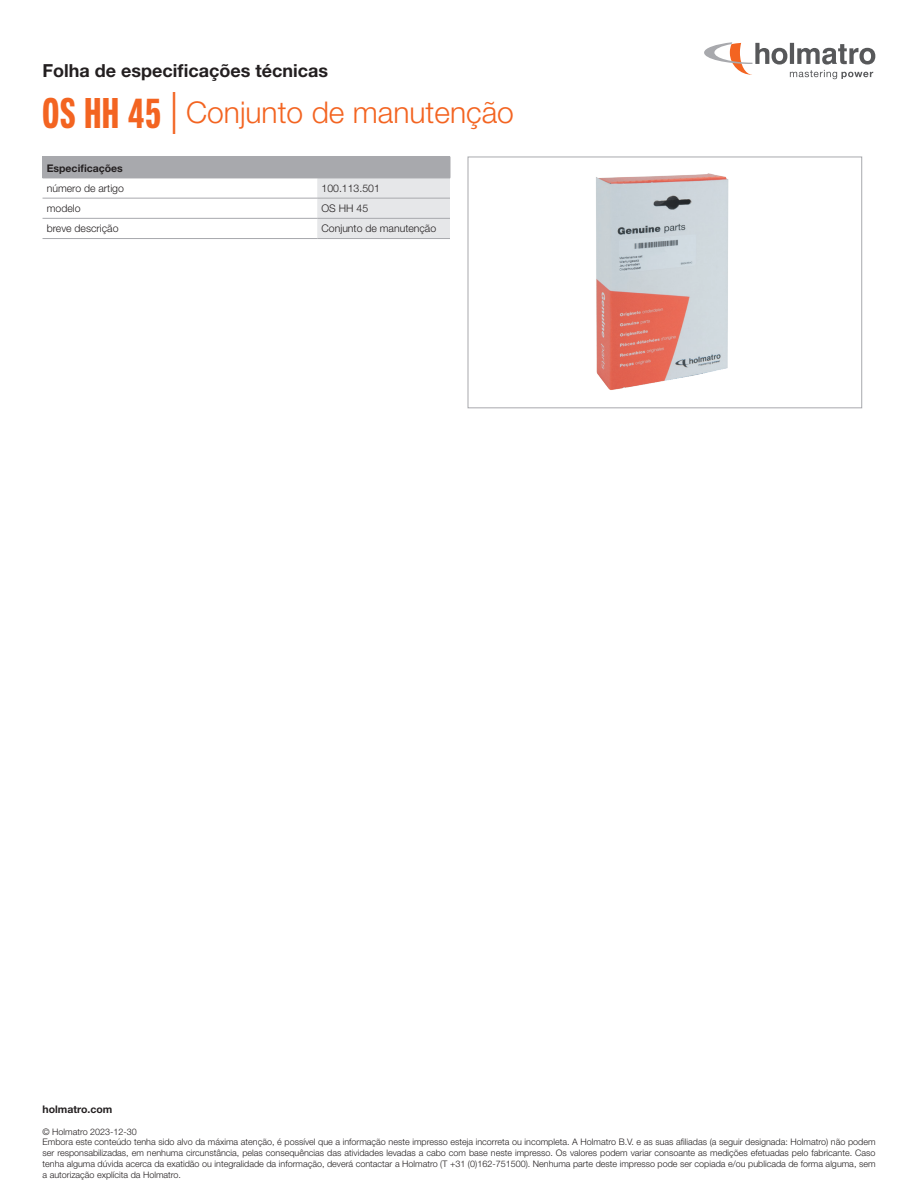
<style>
.page{position:relative;width:918px;height:1188px;background:#fff}
.page>*{position:absolute;margin:0;border:0;box-sizing:border-box;transform-origin:0 0}
.t1{font:300 30px "Helvetica Neue LT Std";color:#f36421}
.t2{font:700 18px "Helvetica Neue LT Std";color:#231f20}
.t3{font:300 10.5px "Helvetica Neue LT Std";color:#231f20}
.t4{font:700 10.5px "Helvetica Neue LT Std";color:#231f20}
.t5{font:300 9px/10.8px "Helvetica Neue LT Std";color:#231f20}
.s1{font-family:"Neue Helvetica Pro 79 Cm";font-weight:700;font-size:42px}
.s2{font-size:42px}
</style>
<div class="page">
<svg style="left:704px;top:42px;width:171px;height:37px"></svg>
<div style="left:43px;top:157px;width:407px;height:21px;background:#a8a9ad"></div>
<svg style="left:317px;top:157px;width:134px;height:81px"></svg>
<hr style="left:43px;top:178px;width:274px;height:1px;background:#a8a9ad">
<hr style="left:317px;top:178px;width:133px;height:1px;background:#a8a9ad">
<hr style="left:43px;top:198px;width:274px;height:1px;background:#a8a9ad">
<hr style="left:317px;top:198px;width:133px;height:1px;background:#a8a9ad">
<hr style="left:43px;top:238px;width:274px;height:1px;background:#a8a9ad">
<hr style="left:43px;top:218px;width:274px;height:1px;background:#a8a9ad">
<hr style="left:317px;top:238px;width:133px;height:1px;background:#a8a9ad">
<hr style="left:317px;top:218px;width:133px;height:1px;background:#a8a9ad">
<img style="left:596px;top:173px;width:133px;height:217px">
<div style="left:468px;top:157px;width:394px;height:251px;border:1px solid #a8a9ad"></div>
<h2 class="t2" style="left:43px;top:59px;width:287px">Folha de especificações técnicas</h2>
<h1 class="t1" style="left:43px;top:94px;width:473px"><span class="s1">OS HH 45</span> <span class="s2">|</span> Conjunto de manutenção</h1>
<p class="t4" style="left:47px;top:161px;width:78px">Especificações</p>
<p class="t3" style="left:47px;top:182px;width:79px">número de artigo</p>
<p class="t3" style="left:322px;top:182px;width:60px">100.113.501</p>
<p class="t3" style="left:47px;top:202px;width:35px">modelo</p>
<p class="t3" style="left:322px;top:202px;width:48px">OS HH 45</p>
<p class="t3" style="left:47px;top:222px;width:73px">breve descrição</p>
<p class="t3" style="left:322px;top:222px;width:116px">Conjunto de manutenção</p>
<p class="t4" style="left:43px;top:1103px;width:71px">holmatro.com</p>
<p class="t5" style="left:43px;top:1126px;width:835px">© Holmatro 2023-12-30<br>Embora este conteúdo tenha sido alvo da máxima atenção, é possível que a informação neste impresso esteja incorreta ou incompleta. A Holmatro B.V. e as suas afiliadas (a seguir designada: Holmatro) não podem ser responsabilizadas, em nenhuma circunstância, pelas consequências das atividades levadas a cabo com base neste impresso. Os valores podem variar consoante as medições efetuadas pelo fabricante. Caso tenha alguma dúvida acerca da exatidão ou integralidade da informação, deverá contactar a Holmatro (T +31 (0)162-751500). Nenhuma parte deste impresso pode ser copiada e/ou publicada de forma alguma, sem a autorização explícita da Holmatro.</p>
</div>
